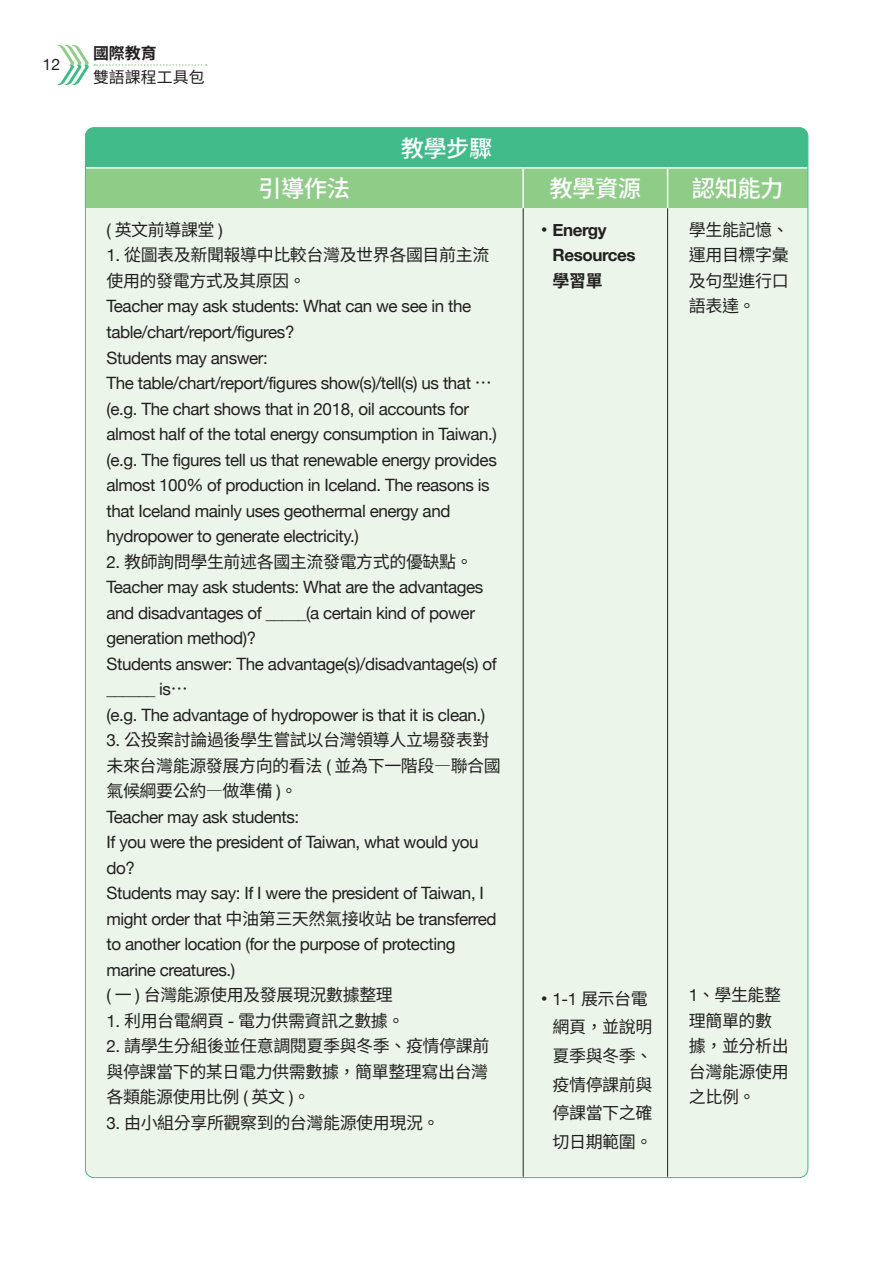
<style>
.page{position:relative;width:893px;height:1263px;background:#fff}
.page>*{position:absolute;margin:0;border:0;box-sizing:border-box;transform-origin:0 0}
.t1{font:500 23.4px "Noto Sans CJ Ktc";letter-spacing:-.025em;color:#fff}
.t2{font:16.95px/25.5px "Helvetica Neue";letter-spacing:-.025em;color:#231f20}
.t3{font:16.95px/25.5px "Noto Sans CJ Ktc";letter-spacing:-.025em;color:#231f20}
.t4{font:700 16.95px/25.5px "Helvetica Neue";letter-spacing:-.025em;color:#231f20}
.t5{font:700 16.95px "Noto Sans CJ Ktc";color:#231f20}
.t6{font:15.9px "Noto Sans CJ Ktc";color:#231f20}
.t7{font:700 15.9px "Noto Sans CJ Ktc";color:#231f20}
.t8{font:15.9px "Helvetica Neue";color:#231f20}
.s1{font-family:"Helvetica Neue"}
.s2{font-family:"Noto Sans CJ Ktc"}
.s3{font-weight:700}
</style>
<div class="page">
<svg style="left:57px;top:45px;width:150px;height:40px"></svg>
<div style="left:85px;top:128px;width:723px;height:40px;background:#41bb8a"></div>
<div style="left:87px;top:169px;width:719px;height:39px;background:#8fcc88"></div>
<div style="left:85px;top:208px;width:723px;height:969px;background:#ebf5ea"></div>
<hr style="left:85px;top:167px;width:438px;height:2px;background:#fff">
<hr style="left:523px;top:167px;width:145px;height:2px;background:#fff">
<hr style="left:522px;top:169px;width:2px;height:39px;background:#fff">
<hr style="left:668px;top:167px;width:140px;height:2px;background:#fff">
<hr style="left:667px;top:169px;width:1px;height:39px;background:#fff">
<hr style="left:523px;top:208px;width:1px;height:969px;background:#231f20">
<hr style="left:667px;top:208px;width:1px;height:969px;background:#231f20">
<p class="t8" style="left:43px;top:53px;width:19px">12</p>
<p class="t7" style="left:93px;top:45px;width:65px">國際教育</p>
<p class="t6" style="left:93px;top:68px;width:113px">雙語課程工具包</p>
<h1 class="t1" style="left:401px;top:135px;width:93px">教學步驟</h1>
<h1 class="t1" style="left:258px;top:175px;width:93px">引導作法</h1>
<h1 class="t1" style="left:549px;top:175px;width:93px">教學資源</h1>
<h1 class="t1" style="left:692px;top:175px;width:93px">認知能力</h1>
<p class="t3" style="left:106px;top:217px;width:118px"><span class="s1">(</span> 英文前導課堂 <span class="s1">)</span></p>
<p class="t3" style="left:106px;top:243px;width:384px"><span class="s1">1.</span> 從圖表及新聞報導中比較台灣及世界各國目前主流使用的發電方式及其原因。</p>
<p class="t2" style="left:106px;top:295px;width:392px">Teacher may ask students: What can we see in the table/chart/report/figures?<br>Students may answer:<br>The table/chart/report/figures show(s)/tell(s) us that <span class="s2">… </span>(e.g. The chart shows that in 2018, oil accounts for almost half of the total energy consumption in Taiwan.) (e.g. The figures tell us that renewable energy provides almost 100% of production in Iceland. The reasons is that Iceland mainly uses geothermal energy and hydropower to generate electricity.)</p>
<p class="t3" style="left:106px;top:549px;width:368px"><span class="s1">2.</span> 教師詢問學生前述各國主流發電方式的優缺點。</p>
<p class="t2" style="left:106px;top:575px;width:392px">Teacher may ask students: What are the advantages and disadvantages of _____(a certain kind of power generation method)?<br>Students answer: The advantage(s)/disadvantage(s) of ______ is<span class="s2">…<br></span>(e.g. The advantage of hydropower is that it is clean.)</p>
<p class="t3" style="left:106px;top:728px;width:396px"><span class="s1">3.</span> 公投案討論過後學生嘗試以台灣領導人立場發表對未來台灣能源發展方向的看法 <span class="s1">(</span> 並為下一階段―聯合國氣候綱要公約―做準備 <span class="s1">)</span>。</p>
<p class="t2" style="left:106px;top:805px;width:392px">Teacher may ask students:<br>If you were the president of Taiwan, what would you do?<br>Students may say: If I were the president of Taiwan, I might order that <span class="s2">中油第三天然氣接收站</span> be transferred to another location (for the purpose of protecting marine creatures.)</p>
<p class="t3" style="left:106px;top:983px;width:288px"><span class="s1">(</span> 一 <span class="s1">)</span> 台灣能源使用及發展現況數據整理</p>
<p class="t3" style="left:106px;top:1008px;width:300px"><span class="s1">1.</span> 利用台電網頁 <span class="s1">-</span> 電力供需資訊之數據。</p>
<p class="t3" style="left:106px;top:1034px;width:384px;text-align:justify"><span class="s1">2.</span> 請學生分組後並任意調閱夏季與冬季、疫情停課前與停課當下的某日電力供需數據，簡單整理寫出台灣各類能源使用比例 <span class="s1">(</span> 英文 <span class="s1">)</span>。</p>
<p class="t3" style="left:106px;top:1110px;width:335px"><span class="s1">3.</span> 由小組分享所觀察到的台灣能源使用現況。</p>
<p class="t4" style="left:552px;top:218px;width:85px;text-indent:-17px"><span class="s2">・</span> Energy<br>Resources</p>
<p class="t5" style="left:552px;top:271px;width:52px">學習單</p>
<p class="t3" style="left:689px;top:217px;width:101px;text-align:justify">學生能記憶、運用目標字彙及句型進行口語表達。</p>
<p class="t3" style="left:552px;top:984px;width:101px;line-height:28.7px;text-indent:-17px"><span class="s3">・</span><span class="s1">1-1</span> 展示台電網頁，並說明夏季與冬季、疫情停課前與停課當下之確切日期範圍。</p>
<p class="t3" style="left:689px;top:983px;width:101px"><span class="s1">1</span>、學生能整理簡單的數據，並分析出台灣能源使用之比例。</p>
</div>
